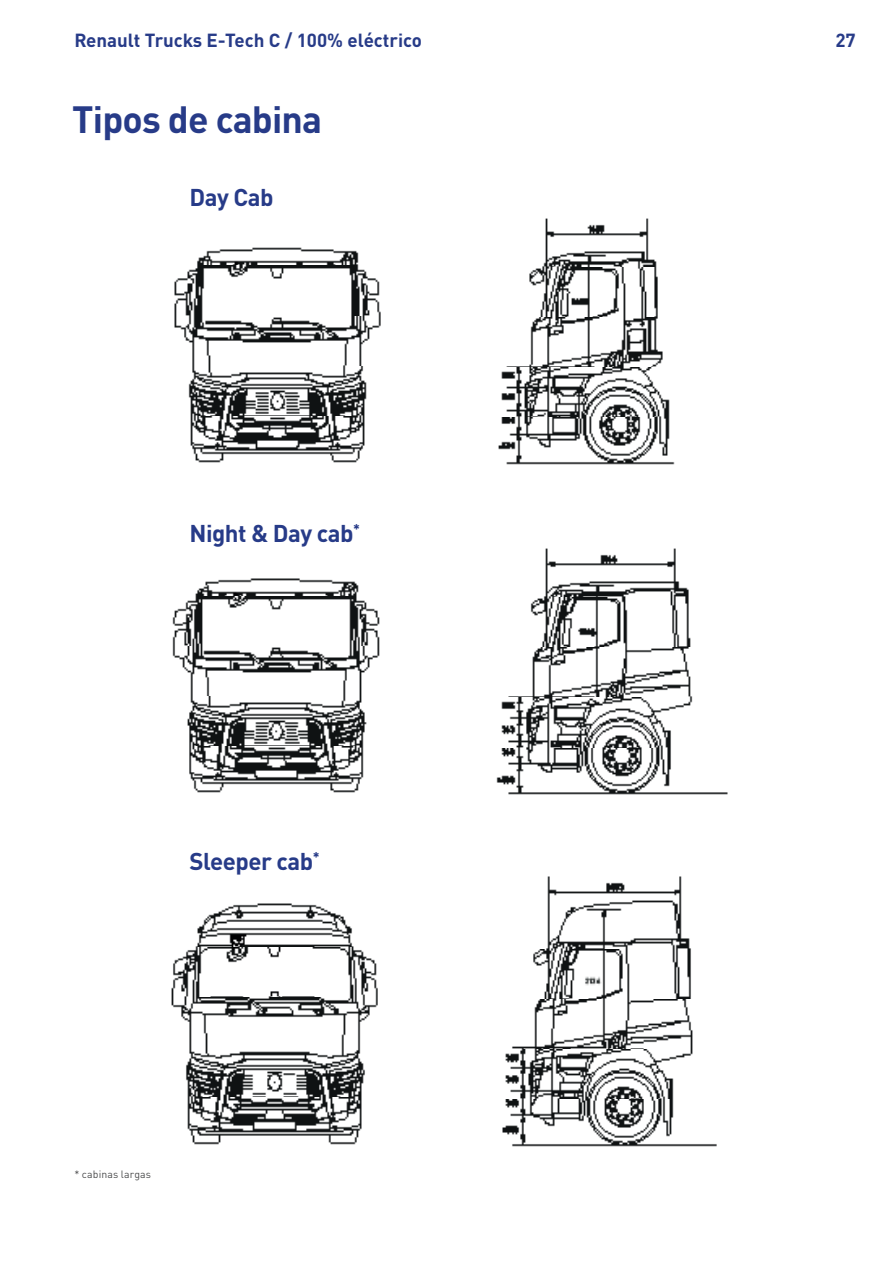
<style>
.page{position:relative;width:893px;height:1263px;background:#fff}
.page>*{position:absolute;margin:0;border:0;box-sizing:border-box;transform-origin:0 0}
.t1{font:700 37.5px "DIN Pro";letter-spacing:-.02em;color:#273b88}
.t2{font:700 24px "DIN Pro";letter-spacing:-.02em;color:#273b88}
.t3{font:700 18.75px "DIN Pro";color:#273b88}
.t4{font:10.5px "DIN Pro";letter-spacing:.015em;color:#4b4c4d}
</style>
<div class="page">
<img style="left:174px;top:247px;width:207px;height:216px">
<img style="left:172px;top:578px;width:208px;height:215px">
<img style="left:171px;top:903px;width:207px;height:242px">
<img style="left:498px;top:218px;width:177px;height:247px">
<img style="left:496px;top:549px;width:232px;height:246px">
<img style="left:502px;top:876px;width:215px;height:271px">
<p class="t3" style="left:74px;top:24px;width:349px">Renault Trucks E-Tech C / 100% eléctrico</p>
<p class="t3" style="left:835px;top:24px;width:22px">27</p>
<h1 class="t1" style="left:72px;top:88px;width:251px">Tipos de cabina</h1>
<p class="t2" style="left:190px;top:178px;width:85px">Day Cab</p>
<p class="t2" style="left:190px;top:514px;width:172px">Night &amp; Day cab<sup>*</sup></p>
<p class="t2" style="left:190px;top:841px;width:131px">Sleeper cab<sup>*</sup></p>
<p class="t4" style="left:74px;top:1166px;width:78px">* cabinas largas</p>
</div>
